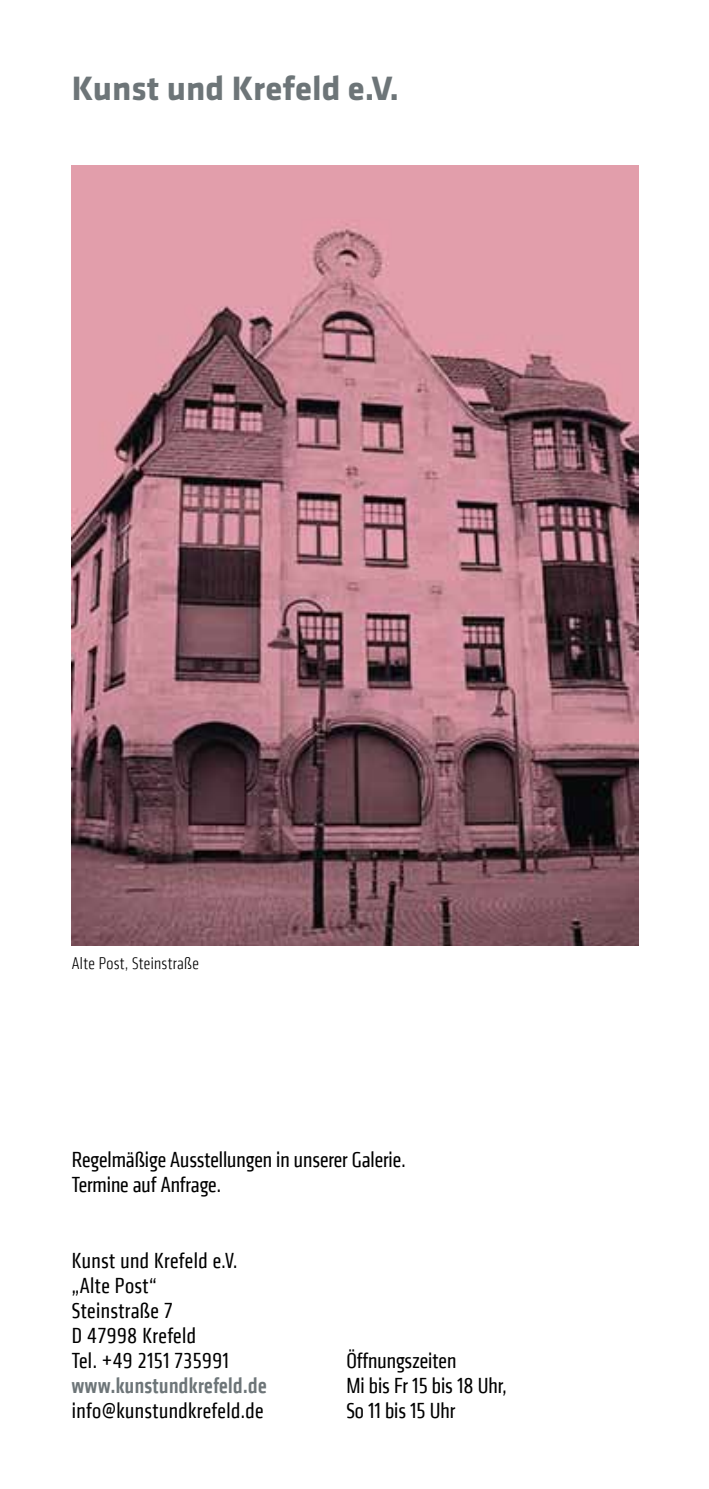
<style>
.page{position:relative;width:709px;height:1489px;background:#fff}
.page>*{position:absolute;margin:0;border:0;box-sizing:border-box;transform-origin:0 0}
.t1{font:700 35px "Klavika";color:#6d7578}
.t2{font:condensed 22.5px/25px "Klavika CH";color:#000}
.t3{font:condensed 22.5px/25px "Klavika CH";letter-spacing:.02em;color:#000}
.t4{font:22.5px "Klavika CH Medium Cond TF";letter-spacing:.02em;color:#6d7578}
.t5{font:300 condensed 17.5px "Klavika CH";letter-spacing:.02em;color:#000}
</style>
<div class="page">
<img style="left:72px;top:166px;width:567px;height:779px">
<h1 class="t1" style="left:72px;top:63px;width:329px">Kunst und Krefeld e.V.</h1>
<p class="t5" style="left:72px;top:953px;width:129px">Alte Post, Steinstraße</p>
<p class="t2" style="left:72px;top:1147px;width:335px">Regelmäßige Ausstellungen in unserer Galerie.<br>Termine auf Anfrage.</p>
<p class="t3" style="left:72px;top:1247px;width:167px">Kunst und Krefeld e.V. „Alte Post“<br>Steinstraße 7<br>D 47998 Krefeld<br>Tel. +49 2151 735991</p>
<p class="t4" style="left:72px;top:1371px;width:196px">www.kunstundkrefeld.de</p>
<p class="t3" style="left:72px;top:1397px;width:193px">info@kunstundkrefeld.de</p>
<p class="t2" style="left:346px;top:1347px;width:162px">Öffnungszeiten<br>Mi bis Fr 15 bis 18 Uhr,<br>So 11 bis 15 Uhr</p>
</div>
